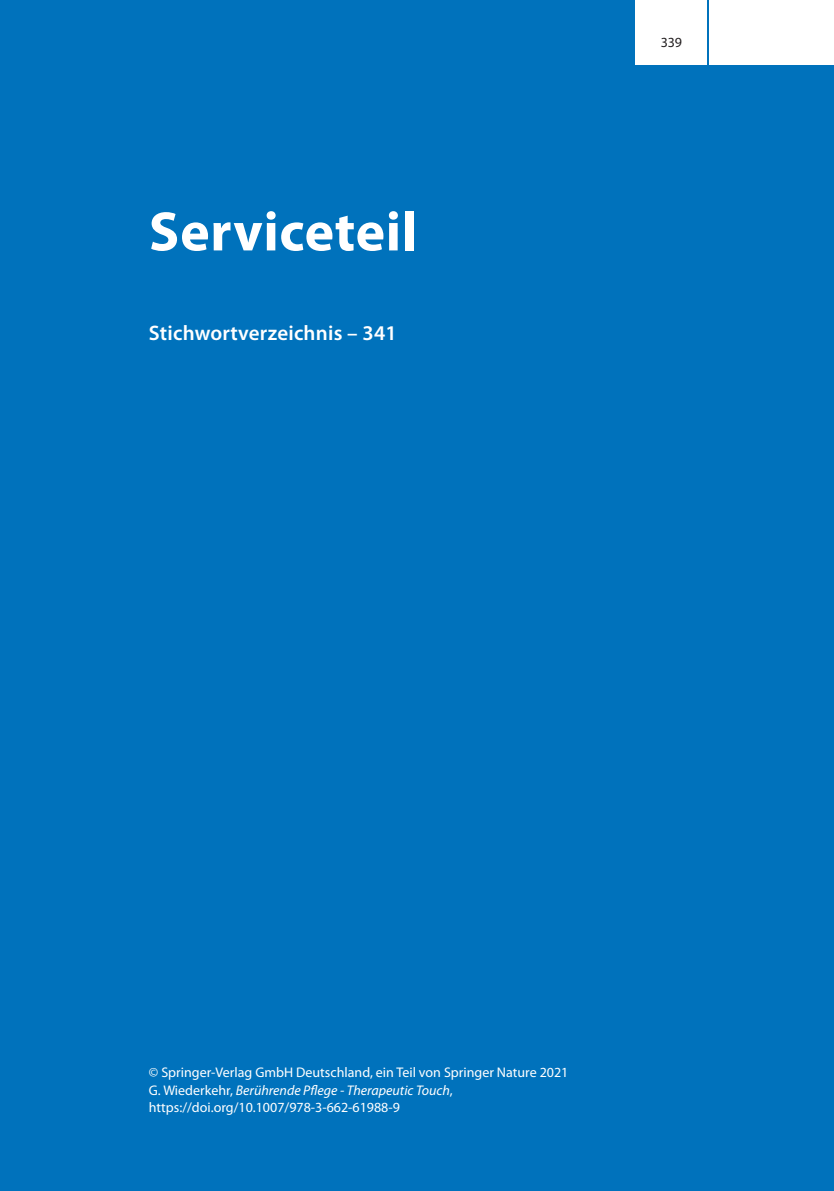
<style>
.page{position:relative;width:834px;height:1191px;background:#fff}
.page>*{position:absolute;margin:0;border:0;box-sizing:border-box;transform-origin:0 0}
.t1{font:700 56px "Myriad Pro";letter-spacing:.01em;color:#fff}
.t2{font:600 21px "Myriad Pro";letter-spacing:.01em;color:#fff}
.t3{font:14px "Myriad Pro Regular 2";color:#fff}
.t4{font:italic 14px "Myriad Pro";color:#fff}
.t5{font:14px "Myriad Pro";color:#231f20}
.s1{font-family:"Myriad Pro Regular 2";font-style:normal}
</style>
<div class="page">
<div style="left:0;top:0;width:833px;height:1191px;background:#0072bc"></div>
<div style="left:635px;top:0;width:72px;height:64px;background:#fff"></div>
<div style="left:709px;top:0;width:124px;height:64px;background:#fff"></div>
<h1 class="t1" style="left:149px;top:195px;width:269px">Serviceteil</h1>
<h2 class="t2" style="left:149px;top:319px;width:249px">Stichwortverzeichnis – 341</h2>
<p class="t5" style="left:660px;top:34px;width:23px">339</p>
<p class="t3" style="left:149px;top:1063px;width:421px">© Springer-Verlag GmbH Deutschland, ein Teil von Springer Nature 2021</p>
<p class="t4" style="left:149px;top:1081px;width:305px"><span class="s1">G. Wiederkehr,</span> Berührende Pflege - Therapeutic Touch<span class="s1">,</span></p>
<p class="t3" style="left:149px;top:1098px;width:252px">https://doi.org/10.1007/978-3-662-61988-9</p>
</div>
